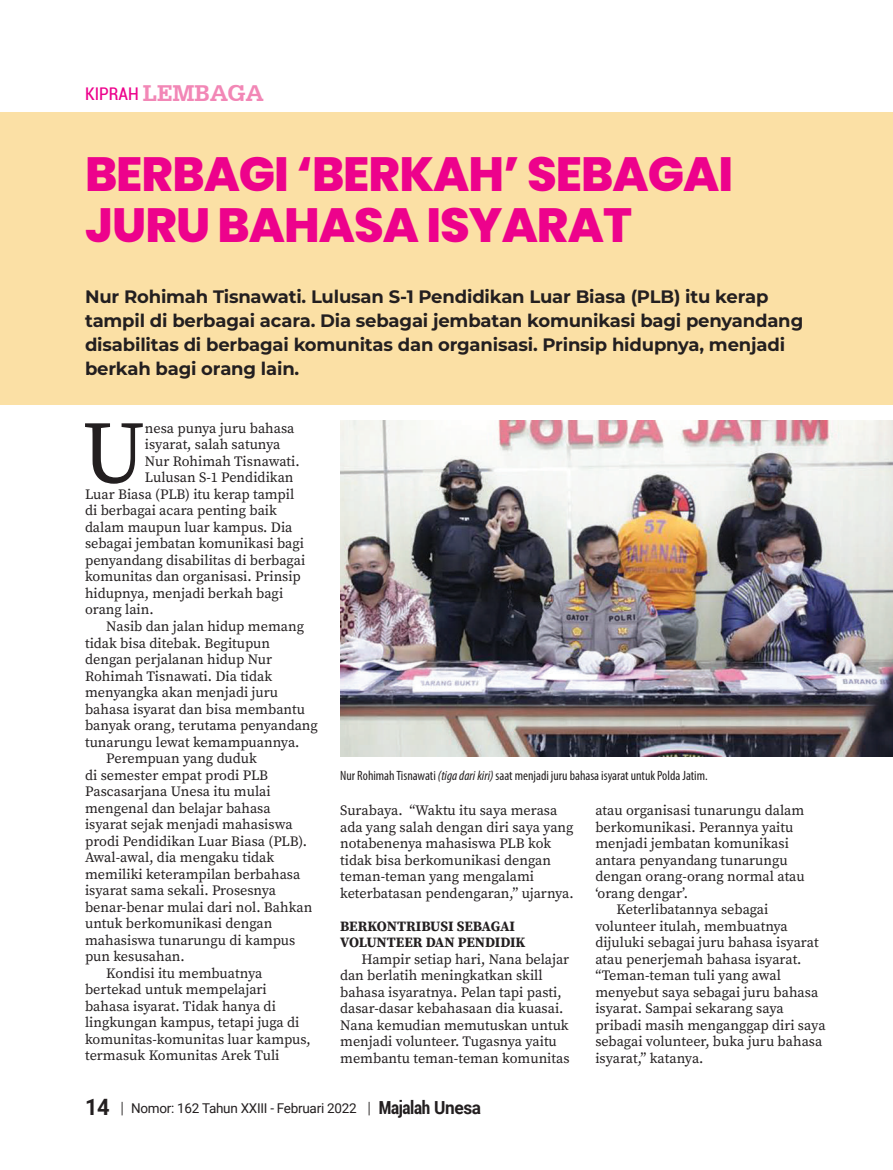
<style>
.page{position:relative;width:893px;height:1170px;background:#fff}
.page>*{position:absolute;margin:0;border:0;box-sizing:border-box;transform-origin:0 0}
.t1{font:88.2px "Source Serif Pro";color:#231f20}
.t2{font:800 48px/51px "Poppins";letter-spacing:-.02em;color:#ed028c}
.t3{font:700 24px "Serifa BT";color:#f287b6}
.t4{font:700 18px/24px "Montserrat";letter-spacing:-.01em;color:#231f20}
.t5{font:14.25px/16.5px "Source Serif Pro";color:#231f20}
.t6{font:700 14.25px/16.5px "Source Serif Pro";letter-spacing:-.005em;color:#231f20}
.t7{font:condensed 13.5px "Myriad Pro";color:#231f20}
.t8{font:13.5px "Roboto";letter-spacing:-.02em;color:#231f20}
.s1{font-family:"Roboto";font-weight:400;font-stretch:condensed;font-size:17.55px;color:#ed028c}
.s2{font-style:italic}
.s3{font-weight:700;font-size:22.5px}
.s4{font-family:"Minion Pro"}
.s5{font-weight:700;font-stretch:condensed;font-size:18px}
.s6{font-weight:700;font-size:18px}
</style>
<div class="page">
<div style="left:0;top:112px;width:893px;height:293px;background:#fbe0a5"></div>
<img style="left:340px;top:420px;width:553px;height:336px">
<h3 class="t3" style="left:85px;top:78px;width:180px"><span class="s1">KIPRAH</span> LEMBAGA</h3>
<h2 class="t2" style="left:85px;top:149px;width:650px">BERBAGI ‘BERKAH’ SEBAGAI<br>JURU BAHASA ISYARAT</h2>
<p class="t4" style="left:85px;top:284px;width:720px">Nur Rohimah Tisnawati. Lulusan S-1 Pendidikan Luar Biasa (PLB) itu kerap tampil di berbagai acara. Dia sebagai jembatan komunikasi bagi penyandang disabilitas di berbagai komunitas dan organisasi. Prinsip hidupnya, menjadi berkah bagi orang lain.</p>
<h1 class="t1" style="left:82px;top:394px;width:66px">U</h1>
<p class="t5" style="left:145px;top:420px;width:151px">nesa punya juru bahasa</p>
<p class="t5" style="left:145px;top:436px;width:137px">isyarat, salah satunya</p>
<p class="t5" style="left:145px;top:453px;width:156px">Nur Rohimah Tisnawati.</p>
<p class="t5" style="left:145px;top:469px;width:150px">Lulusan S-1 Pendidikan</p>
<p class="t5" style="left:85px;top:486px;width:211px">Luar Biasa (PLB) itu kerap tampil</p>
<p class="t5" style="left:85px;top:502px;width:193px">di berbagai acara penting baik</p>
<p class="t5" style="left:85px;top:519px;width:209px">dalam maupun luar kampus. Dia</p>
<p class="t5" style="left:85px;top:535px;width:220px">sebagai jembatan komunikasi bagi</p>
<p class="t5" style="left:85px;top:552px;width:222px">penyandang disabilitas di berbagai</p>
<p class="t5" style="left:85px;top:568px;width:217px">komunitas dan organisasi. Prinsip</p>
<p class="t5" style="left:85px;top:585px;width:200px">hidupnya, menjadi berkah bagi</p>
<p class="t5" style="left:85px;top:601px;width:70px">orang lain.</p>
<p class="t5" style="left:106px;top:618px;width:199px">Nasib dan jalan hidup memang</p>
<p class="t5" style="left:85px;top:634px;width:187px">tidak bisa ditebak. Begitupun</p>
<p class="t5" style="left:85px;top:651px;width:189px">dengan perjalanan hidup Nur</p>
<p class="t5" style="left:85px;top:667px;width:189px">Rohimah Tisnawati. Dia tidak</p>
<p class="t5" style="left:85px;top:684px;width:195px">menyangka akan menjadi juru</p>
<p class="t5" style="left:85px;top:700px;width:221px">bahasa isyarat dan bisa membantu</p>
<p class="t5" style="left:85px;top:717px;width:234px">banyak orang, terutama penyandang</p>
<p class="t5" style="left:85px;top:733px;width:216px">tunarungu lewat kemampuannya.</p>
<p class="t5" style="left:106px;top:750px;width:152px">Perempuan yang duduk</p>
<p class="t5" style="left:85px;top:766px;width:185px">di semester empat prodi PLB</p>
<p class="t5" style="left:85px;top:783px;width:187px">Pascasarjana Unesa itu mulai</p>
<p class="t5" style="left:85px;top:799px;width:187px">mengenal dan belajar bahasa</p>
<p class="t5" style="left:85px;top:816px;width:209px">isyarat sejak menjadi mahasiswa</p>
<p class="t5" style="left:85px;top:832px;width:223px">prodi Pendidikan Luar Biasa (PLB).</p>
<p class="t5" style="left:85px;top:849px;width:191px">Awal-awal, dia mengaku tidak</p>
<p class="t5" style="left:85px;top:865px;width:217px">memiliki keterampilan berbahasa</p>
<p class="t5" style="left:85px;top:882px;width:193px">isyarat sama sekali. Prosesnya</p>
<p class="t5" style="left:85px;top:898px;width:229px">benar-benar mulai dari nol. Bahkan</p>
<p class="t5" style="left:85px;top:915px;width:189px">untuk berkomunikasi dengan</p>
<p class="t5" style="left:85px;top:931px;width:212px">mahasiswa tunarungu di kampus</p>
<p class="t5" style="left:85px;top:948px;width:101px">pun kesusahan.</p>
<p class="t5" style="left:106px;top:964px;width:158px">Kondisi itu membuatnya</p>
<p class="t5" style="left:85px;top:981px;width:183px">bertekad untuk mempelajari</p>
<p class="t5" style="left:85px;top:997px;width:192px">bahasa isyarat. Tidak hanya di</p>
<p class="t5" style="left:85px;top:1014px;width:216px">lingkungan kampus, tetapi juga di</p>
<p class="t5" style="left:85px;top:1030px;width:227px">komunitas-komunitas luar kampus,</p>
<p class="t5" style="left:85px;top:1047px;width:196px">termasuk Komunitas Arek Tuli</p>
<p class="t7" style="left:340px;top:767px;width:369px">Nur Rohimah Tisnawati <span class="s2">(tiga dari kiri)</span> saat menjadi juru bahasa isyarat untuk Polda Jatim.</p>
<p class="t5" style="left:340px;top:802px;width:235px">Surabaya. “Waktu itu saya merasa ada yang salah dengan diri saya yang notabenenya mahasiswa PLB kok tidak bisa berkomunikasi dengan teman-teman yang mengalami keterbatasan pendengaran,” ujarnya.</p>
<p class="t6" style="left:340px;top:917px;width:187px">BERKONTRIBUSI SEBAGAI<br>VOLUNTEER DAN PENDIDIK</p>
<p class="t5" style="left:340px;top:950px;width:231px;text-indent:21px">Hampir setiap hari, Nana belajar dan berlatih meningkatkan skill bahasa isyaratnya. Pelan tapi pasti, dasar-dasar kebahasaan dia kuasai.<br>Nana kemudian memutuskan untuk menjadi volunteer. Tugasnya yaitu membantu teman-teman komunitas</p>
<p class="t5" style="left:595px;top:802px;width:210px">atau organisasi tunarungu dalam</p>
<p class="t5" style="left:595px;top:818px;width:200px">berkomunikasi. Perannya yaitu</p>
<p class="t5" style="left:595px;top:835px;width:195px">menjadi jembatan komunikasi</p>
<p class="t5" style="left:595px;top:851px;width:194px">antara penyandang tunarungu</p>
<p class="t5" style="left:595px;top:868px;width:211px">dengan orang-orang normal atau</p>
<p class="t5" style="left:595px;top:884px;width:94px">‘orang dengar’.</p>
<p class="t5" style="left:617px;top:901px;width:153px">Keterlibatannya sebagai</p>
<p class="t5" style="left:595px;top:917px;width:194px">volunteer itulah, membuatnya</p>
<p class="t5" style="left:595px;top:934px;width:225px">dijuluki sebagai juru bahasa isyarat</p>
<p class="t5" style="left:595px;top:950px;width:208px">atau penerjemah bahasa isyarat.</p>
<p class="t5" style="left:595px;top:967px;width:187px">“Teman-teman tuli yang awal</p>
<p class="t5" style="left:595px;top:983px;width:224px">menyebut saya sebagai juru bahasa</p>
<p class="t5" style="left:595px;top:1000px;width:190px">isyarat. Sampai sekarang saya</p>
<p class="t5" style="left:595px;top:1016px;width:232px">pribadi masih menganggap diri saya</p>
<p class="t5" style="left:595px;top:1033px;width:229px">sebagai volunteer, buka juru bahasa</p>
<p class="t5" style="left:595px;top:1049px;width:110px">isyarat,” katanya.</p>
<p class="t8" style="left:85px;top:1098px;width:398px"><span class="s3">14</span> <span class="s4">|</span> Nomor: 162 Tahun XXIII - Februari 2022 <span class="s4">|</span> <span class="s5">Majalah</span> <span class="s6">Unesa</span></p>
</div>
